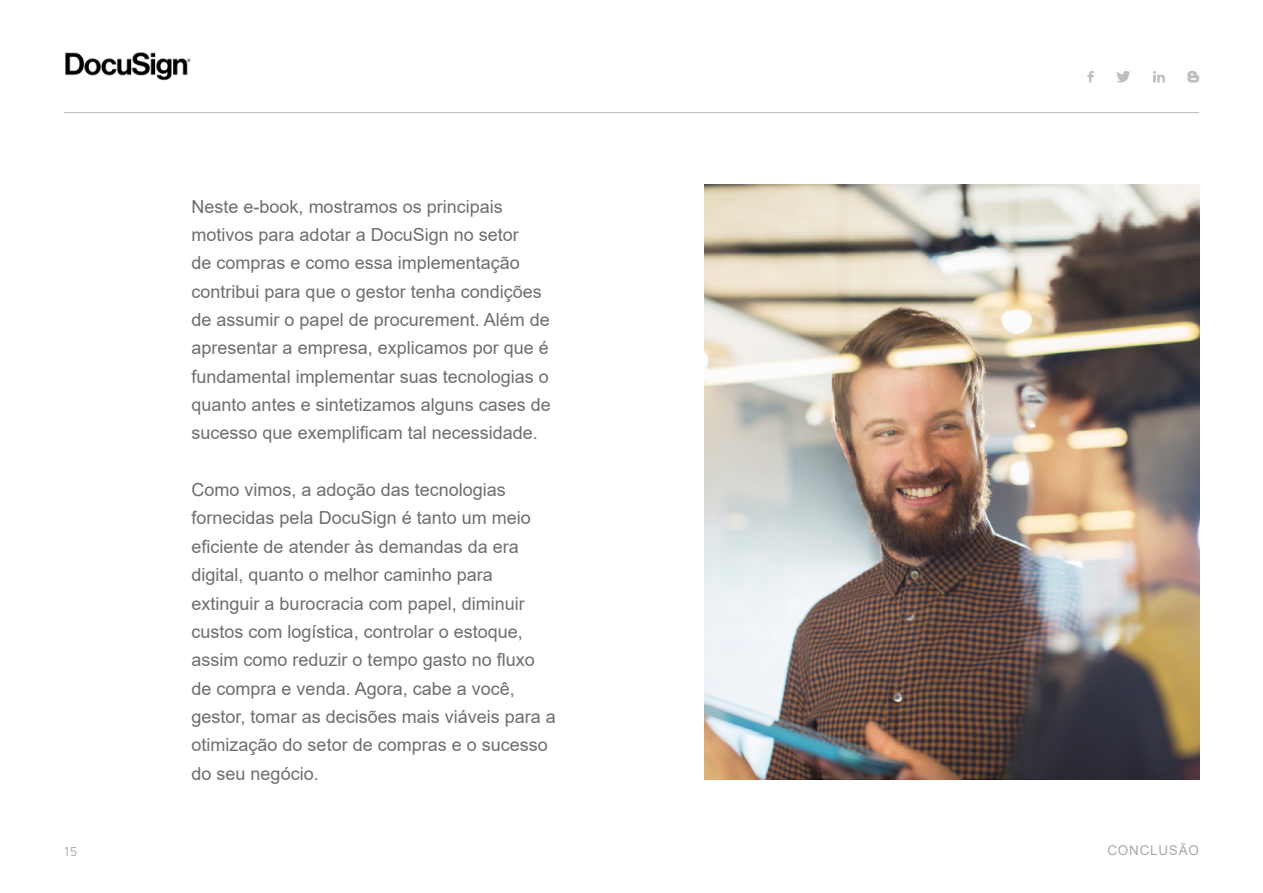
<style>
.page{position:relative;width:1263px;height:893px;background:#fff}
.page>*{position:absolute;margin:0;border:0;box-sizing:border-box;transform-origin:0 0}
.t1{font:18px/28.3px "Arial";color:#6d6e71}
.t2{font:13.5px "Arial";letter-spacing:.055em;color:#a7a9ac}
.t3{font:13.5px "Maven Pro";color:#a7a9ac}
</style>
<div class="page">
<hr style="left:64px;top:112px;width:1135px;height:1px;background:#bcbec0">
<svg style="left:1087px;top:71px;width:7px;height:12px"></svg>
<svg style="left:1117px;top:71px;width:13px;height:12px"></svg>
<svg style="left:1153px;top:71px;width:12px;height:12px"></svg>
<svg style="left:1187px;top:71px;width:12px;height:12px"></svg>
<img style="left:65px;top:52px;width:126px;height:29px">
<img style="left:704px;top:184px;width:495px;height:596px">
<p class="t1" style="left:192px;top:192px;width:361px">Neste e-book, mostramos os principais motivos para adotar a DocuSign no setor<br>de compras e como essa implementação contribui para que o gestor tenha condições de assumir o papel de procurement. Além de apresentar a empresa, explicamos por que é fundamental implementar suas tecnologias o quanto antes e sintetizamos alguns cases de sucesso que exemplificam tal necessidade.</p>
<p class="t1" style="left:192px;top:475px;width:366px">Como vimos, a adoção das tecnologias fornecidas pela DocuSign é tanto um meio eficiente de atender às demandas da era digital, quanto o melhor caminho para extinguir a burocracia com papel, diminuir custos com logística, controlar o estoque, assim como reduzir o tempo gasto no fluxo de compra e venda. Agora, cabe a você, gestor, tomar as decisões mais viáveis para a otimização do setor de compras e o sucesso do seu negócio.</p>
<p class="t3" style="left:64px;top:843px;width:15px">15</p>
<p class="t2" style="left:1107px;top:841px;width:93px">CONCLUSÃO</p>
</div>
